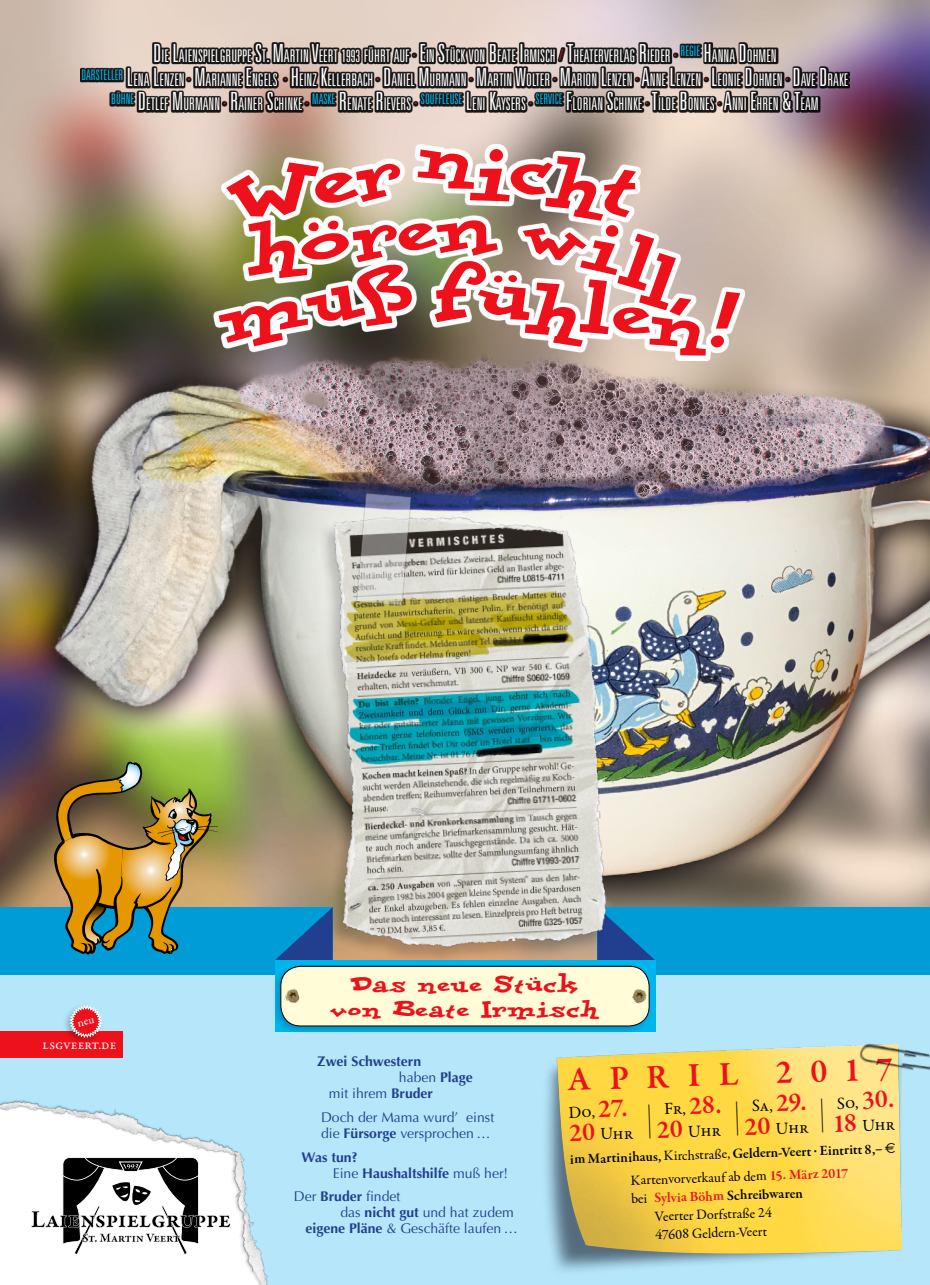
<style>
.page{position:relative;width:930px;height:1285px;background:#fff}
.page>*{position:absolute;margin:0;border:0;box-sizing:border-box;transform-origin:0 0}
.t1{font:900 75.4px "Dolores";color:#ec111a}
.VVK-Text{font:600 34px "Garamond Premr Pro";color:#ec111a}
.t2{font:900 24px "Dolores";color:#ec111a}
.Theaternamen{font:300 ultra-condensed 17.5px/24px "Univers";color:#fff;text-align:center}
.VVK-Text_Auszeichnun{font:17px "Garamond Premr Pro";color:#000}
.Grund{font:14.2px "Garamond Premr Pro";color:#000}
.VVK-Text-2{font:600 14.2px "Garamond Premr Pro";color:#000}
.Grund-2{font:600 14.2px "Garamond Premr Pro";color:#000}
.t3{font:14px/16px "Optima";color:#223e8f}
.t4{font:700 14px/16px "Optima";color:#223e8f}
.t5{font:14px "Garamond Premr Pro";letter-spacing:-.01em;color:#fff}
.s1{font-size:25px}
.s2{font-size:17px}
.s3{font-size:15px;color:#ec111a}
.s4{font-weight:700}
.s5{font-weight:400}
.s6{font-weight:600;font-size:26px;color:#ec111a}
.s7{font-size:34.2px}
.s8{font-family:"Euro Sans";font-weight:400}
.s9{font-weight:600;color:#ec111a}
.s10{color:#ec111a}
</style>
<div class="page">
<img style="left:0;top:0;width:930px;height:907px">
<div style="left:0;top:974px;width:930px;height:310px;background:#b5e6fa"></div>
<div style="left:597px;top:907px;width:333px;height:67px;background:#009cd7"></div>
<div style="left:0;top:907px;width:333px;height:67px;background:#009cd7"></div>
<svg style="left:275px;top:931px;width:43px;height:29px"></svg>
<svg style="left:614px;top:944px;width:41px;height:16px"></svg>
<div style="left:272px;top:962px;width:380px;height:72px;background:#000;opacity:.2"></div>
<div style="left:281px;top:966px;width:368px;height:59px;background:#fffcd7;border-radius:20px"></div>
<div style="left:280px;top:965px;width:369px;height:61px;border:1px solid #000;border-radius:20px"></div>
<svg style="left:54px;top:761px;width:166px;height:193px"></svg>
<img style="left:285px;top:988px;width:15px;height:16px">
<img style="left:632px;top:987px;width:16px;height:17px">
<div style="left:0;top:1083px;width:299px;height:201px;background:#000;opacity:.2"></div>
<img style="left:0;top:1086px;width:241px;height:110px">
<img style="left:213px;top:1139px;width:123px;height:145px">
<div style="left:80px;top:42px;width:770px;height:71px;background:#000;opacity:.9"></div>
<img style="left:307px;top:511px;width:330px;height:447px">
<img style="left:351px;top:489px;width:67px;height:122px">
<svg style="left:213px;top:144px;width:532px;height:216px"></svg>
<img style="left:488px;top:1004px;width:413px;height:280px">
<img style="left:835px;top:1025px;width:95px;height:103px">
<div style="left:0;top:1030px;width:122px;height:27px;background:#ec111a"></div>
<div style="left:62px;top:1002px;width:42px;height:43px;background:#000;opacity:.3"></div>
<svg style="left:224px;top:157px;width:180px;height:67px"></svg>
<svg style="left:416px;top:146px;width:222px;height:75px"></svg>
<svg style="left:218px;top:261px;width:198px;height:91px"></svg>
<svg style="left:69px;top:1004px;width:34px;height:34px"></svg>
<p class="Theaternamen" style="left:81px;top:44px;width:768px"><span class="s1">D</span>IE <span class="s1">L</span>AIENSPIELGRUPPE <span class="s1">S</span>T<span class="s1">. M</span>ARTIN <span class="s1">V</span>EERT <span class="s2">1993</span> FÜHRT AUF <span class="s3">·</span> <span class="s1">E</span>IN <span class="s1">S</span>TÜCK VON <span class="s1">B</span>EATE <span class="s1">I</span>RMISCH <span class="s3">/</span> <span class="s1">T</span>HEATERVERLAG <span class="s1">R</span>IEDER <span class="s3">·</span> <sup>REGIE</sup> <span class="s1">H</span>ANNA <span class="s1">D</span>OHMEN<br><sup>DARSTELLER</sup> <span class="s1">L</span>ENA <span class="s1">L</span>ENZEN <span class="s3">·</span> <span class="s1">M</span>ARIANNE <span class="s1">E</span>NGELS <span class="s3">·</span> <span class="s1">H</span>EINZ <span class="s1">K</span>ELLERBACH <span class="s3">·</span> <span class="s1">D</span>ANIEL <span class="s1">M</span>URMANN <span class="s3">·</span> <span class="s1">M</span>ARTIN <span class="s1">W</span>OLTER <span class="s3">·</span> <span class="s1">M</span>ARION <span class="s1">L</span>ENZEN <span class="s3">·</span> <span class="s1">A</span>NNE <span class="s1">L</span>ENZEN <span class="s3">·</span> <span class="s1">L</span>EONIE <span class="s1">D</span>OHMEN <span class="s3">·</span> <span class="s1">D</span>AVE <span class="s1">D</span>RAKE<br><sup>BÜHNE</sup> <span class="s1">D</span>ETLEF <span class="s1">M</span>URMANN <span class="s3">·</span> <span class="s1">R</span>AINER <span class="s1">S</span>CHINKE <span class="s3">·</span> <sup>MASKE</sup> <span class="s1">R</span>ENATE <span class="s1">R</span>IEVERS <span class="s3">·</span> <sup>SOUFFLEUSE</sup> <span class="s1">L</span>ENI <span class="s1">K</span>AYSERS <span class="s3">·</span> <sup>SERVICE</sup> <span class="s1">F</span>LORIAN <span class="s1">S</span>CHINKE <span class="s3">·</span> <span class="s1">T</span>ILDE <span class="s1">B</span>ONNES <span class="s3">·</span> <span class="s1">A</span>NNI <span class="s1">E</span>HREN <span class="s1">&amp; T</span>EAM</p>
<p class="t1" style="left:238px;top:216px;width:256px;rotate:-8deg">hören</p>
<p class="t1" style="left:535px;top:188px;width:187px;rotate:19deg">will,</p>
<p class="t1" style="left:439px;top:250px;width:308px;rotate:7deg">fühlen!</p>
<p class="t5" style="left:43px;top:1036px;width:75px">lsgveert.de</p>
<p class="t2" style="left:350px;top:972px;width:229px">Das neue Stück</p>
<p class="t2" style="left:330px;top:997px;width:272px">von Beate Irmisch</p>
<p class="t4" style="left:317px;top:1053px;width:105px">Zwei Schwestern</p>
<p class="t3" style="left:399px;top:1069px;width:75px">haben <span class="s4">Plage</span></p>
<p class="t3" style="left:329px;top:1085px;width:106px">mit ihrem <span class="s4">Bruder</span></p>
<p class="t3" style="left:321px;top:1109px;width:175px">Doch der Mama wurd’ einst die <span class="s4">Fürsorge</span> versprochen …</p>
<p class="t4" style="left:333px;top:1148px;width:177px;text-indent:-31px">Was tun?<br><span class="s5">Eine</span> Haushaltshilfe <span class="s5">muß her!</span></p>
<p class="t3" style="left:294px;top:1188px;width:108px">Der <span class="s4">Bruder</span> findet</p>
<p class="t3" style="left:340px;top:1204px;width:175px">das <span class="s4">nicht gut</span> und hat zudem</p>
<p class="t3" style="left:305px;top:1220px;width:214px"><span class="s4">eigene Pläne</span> &amp; Geschäfte laufen …</p>
<p class="VVK-Text" style="left:567px;top:1059px;width:327px;rotate:-2deg">APRIL 2017</p>
<p class="VVK-Text_Auszeichnun" style="left:568px;top:1101px;width:327px;rotate:-2deg">Do, <span class="s6">27.</span> <span class="s7">|</span> Fr, <span class="s6">28.</span> <span class="s7">|</span> Sa, <span class="s6">29.</span> <span class="s7">|</span> So, <span class="s6">30.</span></p>
<p class="VVK-Text_Auszeichnun" style="left:569px;top:1124px;width:327px;rotate:-2deg"><span class="s6">20</span> Uhr <span class="s6">20</span> Uhr <span class="s6">20</span> Uhr <span class="s6">18</span> Uhr</p>
<p class="VVK-Text-2" style="left:570px;top:1150px;width:327px;rotate:-2deg">im Martinihaus, <span class="s5">Kirchstraße,</span> Geldern-Veert · Eintritt 8,– <span class="s8">E</span></p>
<p class="Grund" style="left:630px;top:1171px;width:219px;rotate:-2deg">Kartenvorverkauf ab dem <span class="s9">15. März 2017</span></p>
<p class="Grund-2" style="left:631px;top:1189px;width:173px;rotate:-2deg"><span class="s5">bei</span> <span class="s10">Sylvia Böhm</span> Schreibwaren</p>
<p class="Grund" style="left:654px;top:1207px;width:119px;rotate:-2deg">VeerterDorfstraße 24</p>
<p class="Grund" style="left:655px;top:1225px;width:117px;rotate:-2deg">47608 Geldern-Veert</p>
</div>
